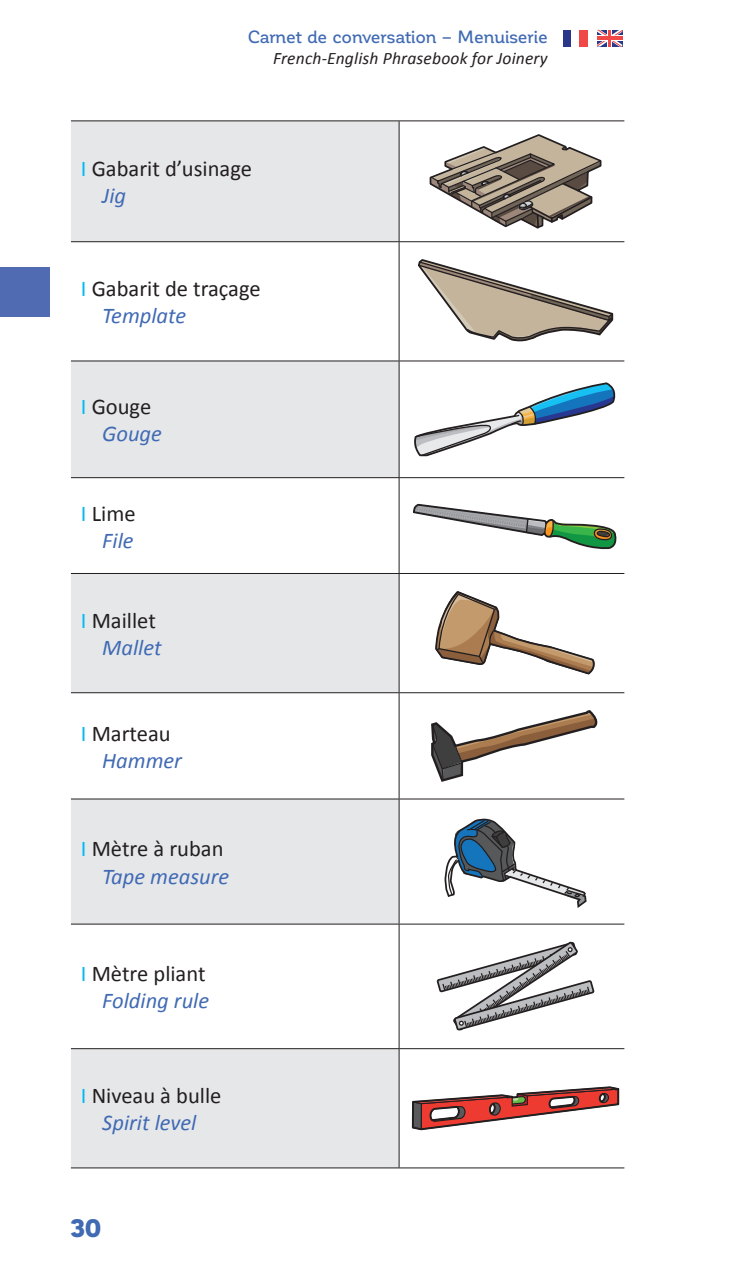
<style>
.page{position:relative;width:745px;height:1276px;background:#fff}
.page>*{position:absolute;margin:0;border:0;box-sizing:border-box;transform-origin:0 0}
.t1{font:900 25px "Corporative";color:#406ab4}
.t2{font:22.5px/27px "Calibri";color:#231f20}
.t3{font:italic 17.5px "Calibri";letter-spacing:.01em;color:#231f20}
.t4{font:500 17.5px "Corporative";letter-spacing:-.01em;color:#406ab4}
.s1{color:#00baf1}
.s2{font-style:italic;color:#406ab4}
</style>
<div class="page">
<div style="left:0;top:267px;width:50px;height:49px;background:#516bb3"></div>
<svg style="left:71px;top:121px;width:327px;height:1046px;fill:#e6e7e9"></svg>
<hr style="left:71px;top:120px;width:553px;height:1px;background:#231f20">
<hr style="left:398px;top:121px;width:1px;height:120px;background:#231f20">
<hr style="left:71px;top:241px;width:553px;height:1px;background:#231f20">
<hr style="left:398px;top:242px;width:1px;height:118px;background:#231f20">
<hr style="left:71px;top:360px;width:553px;height:1px;background:#231f20">
<hr style="left:398px;top:361px;width:1px;height:116px;background:#231f20">
<hr style="left:71px;top:477px;width:553px;height:1px;background:#231f20">
<hr style="left:398px;top:478px;width:1px;height:95px;background:#231f20">
<hr style="left:71px;top:573px;width:553px;height:1px;background:#231f20">
<hr style="left:398px;top:574px;width:1px;height:118px;background:#231f20">
<hr style="left:71px;top:692px;width:553px;height:1px;background:#231f20">
<hr style="left:398px;top:693px;width:1px;height:105px;background:#231f20">
<hr style="left:71px;top:798px;width:553px;height:1px;background:#231f20">
<hr style="left:398px;top:799px;width:1px;height:124px;background:#231f20">
<hr style="left:71px;top:923px;width:553px;height:1px;background:#231f20">
<hr style="left:398px;top:924px;width:1px;height:124px;background:#231f20">
<hr style="left:71px;top:1048px;width:553px;height:1px;background:#231f20">
<hr style="left:398px;top:1049px;width:1px;height:118px;background:#231f20">
<hr style="left:71px;top:1167px;width:553px;height:1px;background:#231f20">
<svg style="left:429px;top:134px;width:173px;height:95px"></svg>
<svg style="left:418px;top:259px;width:195px;height:83px"></svg>
<svg style="left:414px;top:383px;width:202px;height:74px"></svg>
<svg style="left:413px;top:503px;width:204px;height:47px"></svg>
<svg style="left:435px;top:591px;width:160px;height:84px"></svg>
<svg style="left:431px;top:710px;width:167px;height:72px"></svg>
<svg style="left:444px;top:818px;width:143px;height:90px"></svg>
<svg style="left:436px;top:941px;width:159px;height:90px"></svg>
<svg style="left:411px;top:1086px;width:209px;height:45px"></svg>
<div style="left:562px;top:30px;width:8px;height:17px;background:#29368a"></div>
<div style="left:579px;top:30px;width:8px;height:17px;background:#ef4846"></div>
<svg style="left:597px;top:30px;width:25px;height:17px"></svg>
<p class="t4" style="left:248px;top:31px;width:301px">Carnet de conversation – Menuiserie</p>
<p class="t3" style="left:273px;top:48px;width:276px">French-English Phrasebook for Joinery</p>
<p class="t2" style="left:102px;top:155px;width:151px;text-indent:-21px"><span class="s1">I</span> Gabarit d’usinage<br><span class="s2">Jig</span></p>
<p class="t2" style="left:102px;top:275px;width:160px;text-indent:-21px"><span class="s1">I</span> Gabarit de traçage<br><span class="s2">Template</span></p>
<p class="t2" style="left:102px;top:393px;width:61px;text-indent:-21px"><span class="s1">I</span> Gouge<br><span class="s2">Gouge</span></p>
<p class="t2" style="left:81px;top:499px;width:56px;text-align:right"><span class="s1">I</span> Lime<br><span class="s2">File</span></p>
<p class="t2" style="left:81px;top:607px;width:82px;text-align:right"><span class="s1">I</span> Maillet<br><span class="s2">Mallet</span></p>
<p class="t2" style="left:102px;top:719px;width:81px;text-indent:-21px"><span class="s1">I</span> Marteau<br><span class="s2">Hammer</span></p>
<p class="t2" style="left:81px;top:835px;width:150px;text-align:right"><span class="s1">I</span> Mètre à ruban<br><span class="s2">Tape measure</span></p>
<p class="t2" style="left:81px;top:960px;width:130px;text-align:right"><span class="s1">I</span> Mètre pliant<br><span class="s2">Folding rule</span></p>
<p class="t2" style="left:81px;top:1082px;width:142px;text-align:center"><span class="s1">I</span> Niveau à bulle<br><span class="s2">Spirit level</span></p>
<p class="t1" style="left:71px;top:1219px;width:32px">30</p>
</div>
